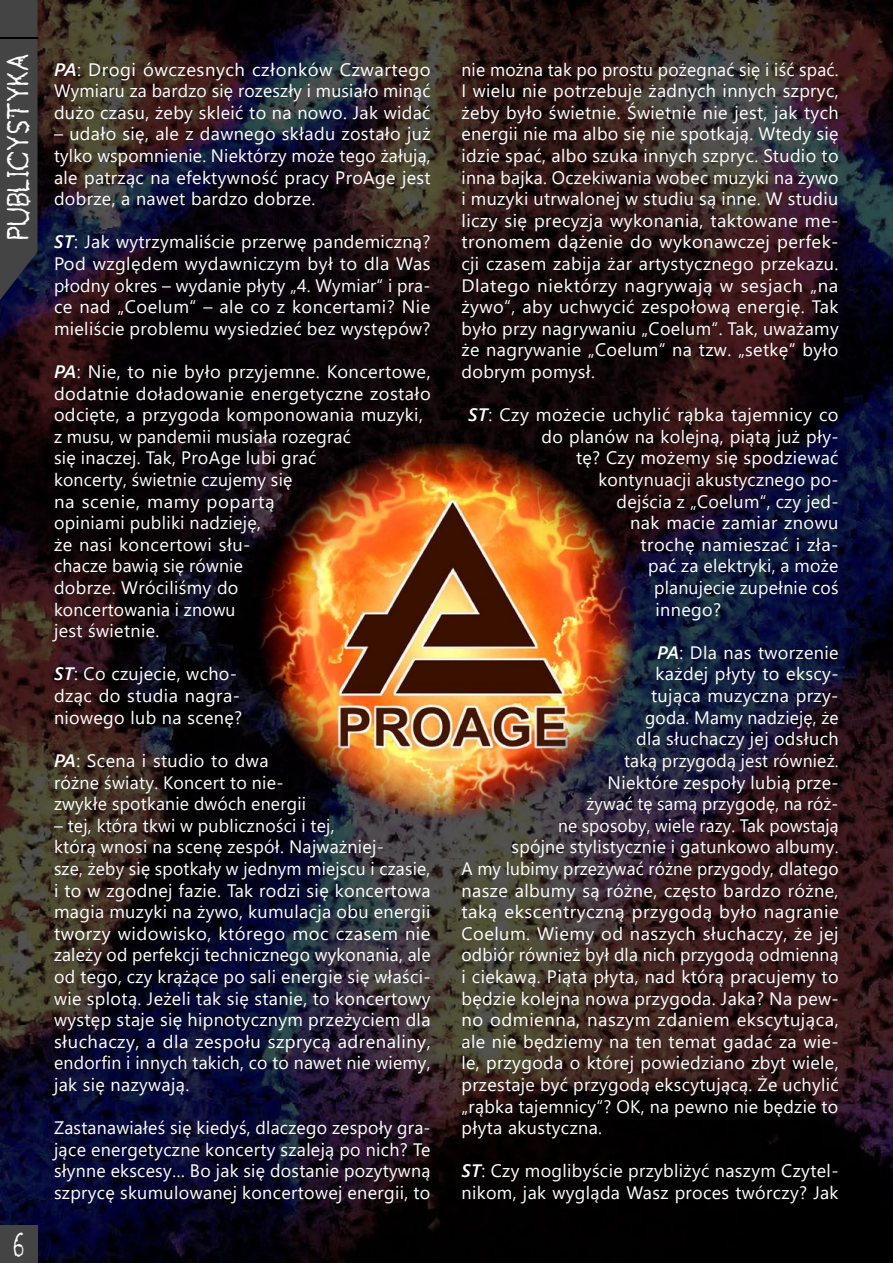
<style>
.page{position:relative;width:893px;height:1263px;background:#fff}
.page>*{position:absolute;margin:0;border:0;box-sizing:border-box;transform-origin:0 0}
.t1{font:28.8px "Bloodgutter 2000";color:#fff;scale:.83 1}
.t2{font:28.5px "Bloodgutter 2000";color:#fff}
.t3{font:18px/21.6px "Segoe UI";letter-spacing:.02em;color:#fff;text-align:justify}
.t4{font:18px "Segoe UI";letter-spacing:.02em;color:#fff;scale:.96 1}
.s1{font-weight:600;font-style:italic}
</style>
<div class="page">
<img style="left:0;top:0;width:893px;height:1263px">
<img style="left:258px;top:443px;width:377px;height:377px">
<svg style="left:0;top:0;width:38px;height:300px;background:#3f3f42"></svg>
<div style="left:0;top:1225px;width:38px;height:38px;background:#444"></div>
<hr style="left:0;top:37px;width:38px;height:1px;background:#000">
<h2 class="t2" style="left:0;top:240px;width:188px;rotate:-90deg">PUBLICYSTYKA</h2>
<h1 class="t1" style="left:13px;top:1227px;width:15px">6</h1>
<p class="t3" style="left:54px;top:57px;width:378px"><span class="s1">PA</span>: Drogi ówczesnych członków Czwartego Wymiaru za bardzo się rozeszły i musiało minąć dużo czasu, żeby skleić to na nowo. Jak widać</p>
<p class="t3" style="left:54px;top:122px;width:378px">– udało się, ale z dawnego składu zostało już tylko wspomnienie. Niektórzy może tego żałują, ale patrząc na efektywność pracy ProAge jest dobrze, a nawet bardzo dobrze.</p>
<p class="t3" style="left:54px;top:230px;width:378px"><span class="s1">ST</span>: Jak wytrzymaliście przerwę pandemiczną?<br>Pod względem wydawniczym był to dla Was płodny okres – wydanie płyty „4. Wymiar“ i pra&shy;ce nad „Coelum“ – ale co z koncertami? Nie mieliście problemu wysiedzieć bez występów?</p>
<p class="t3" style="left:54px;top:359px;width:378px;text-align:left"><span class="s1">PA</span>: Nie, to nie było przyjemne. Koncertowe, dodatnie doładowanie energetyczne zostało odcięte, a przygoda komponowania muzyki, z musu, w pandemii musiała rozegrać<br>się inaczej. Tak, ProAge lubi grać<br>koncerty, świetnie czujemy się<br>na scenie, mamy popartą<br>opiniami publiki nadzieję,<br>że nasi koncertowi słu-<br>chacze bawią się równie<br>dobrze. Wróciliśmy do<br>koncertowania i znowu<br>jest świetnie.</p>
<p class="t3" style="left:54px;top:662px;width:190px;text-align:left"><span class="s1">ST</span>: Co czujecie, wcho&shy;dząc do studia nagra&shy;niowego lub na scenę?</p>
<p class="t3" style="left:54px;top:748px;width:254px;text-align:left"><span class="s1">PA</span>: Scena i studio to dwa różne światy. Koncert to nie&shy;zwykłe spotkanie dwóch energii</p>
<p class="t3" style="left:54px;top:813px;width:378px;text-align:left">– tej, która tkwi w publiczności i tej,<br>którą wnosi na scenę zespół. Najważniej-<br>sze, żeby się spotkały w jednym miejscu i czasie, i to w zgodnej fazie. Tak rodzi się koncertowa magia muzyki na żywo, kumulacja obu energii tworzy widowisko, którego moc czasem nie zależy od perfekcji technicznego wykonania, ale od tego, czy krążące po sali energie się właści&shy;wie splotą. Jeżeli tak się stanie, to koncertowy występ staje się hipnotycznym przeżyciem dla słuchaczy, a dla zespołu szprycą adrenaliny, endorfin i innych takich, co to nawet nie wiemy, jak się nazywają.</p>
<p class="t3" style="left:54px;top:1115px;width:378px">Zastanawiałeś się kiedyś, dlaczego zespoły gra&shy;jące energetyczne koncerty szaleją po nich? Te słynne ekscesy… Bo jak się dostanie pozytywną szprycę skumulowanej koncertowej energii, to</p>
<p class="t3" style="left:461px;top:57px;width:379px">nie można tak po prostu pożegnać się i iść spać.<br>I wielu nie potrzebuje żadnych innych szpryc, żeby było świetnie. Świetnie nie jest, jak tych energii nie ma albo się nie spotkają. Wtedy się idzie spać, albo szuka innych szpryc. Studio to inna bajka. Oczekiwania wobec muzyki na żywo i muzyki utrwalonej w studiu są inne. W studiu liczy się precyzja wykonania, taktowane me&shy;tronomem dążenie do wykonawczej perfek&shy;cji czasem zabija żar artystycznego przekazu.<br>Dlatego niektórzy nagrywają w sesjach „na żywo“, aby uchwycić zespołową energię. Tak było przy nagrywaniu „Coelum“. Tak, uważamy że nagrywanie „Coelum“ na tzw. „setkę“ było dobrym pomysł.</p>
<p class="t3" style="left:468px;top:402px;width:372px"><span class="s1">ST</span>: Czy możecie uchylić rąbka tajemnicy co</p>
<p class="t3" style="left:542px;top:424px;width:299px">do planów na kolejną, piątą już pły-</p>
<p class="t3" style="left:576px;top:446px;width:264px">tę? Czy możemy się spodziewać</p>
<p class="t3" style="left:598px;top:467px;width:242px">kontynuacji akustycznego po-</p>
<p class="t3" style="left:616px;top:489px;width:224px">dejścia z „Coelum“, czy jed-</p>
<p class="t3" style="left:630px;top:510px;width:210px">nak macie zamiar znowu</p>
<p class="t3" style="left:640px;top:532px;width:200px">trochę namieszać i zła-</p>
<p class="t3" style="left:648px;top:554px;width:192px">pać za elektryki, a może</p>
<p class="t3" style="left:654px;top:575px;width:186px">planujecie zupełnie coś</p>
<p class="t3" style="left:656px;top:597px;width:67px">innego?</p>
<p class="t3" style="left:657px;top:640px;width:183px"><span class="s1">PA</span>: Dla nas tworzenie</p>
<p class="t3" style="left:656px;top:662px;width:185px">każdej płyty to ekscy-</p>
<p class="t3" style="left:651px;top:683px;width:189px">tująca muzyczna przy-</p>
<p class="t3" style="left:645px;top:705px;width:195px">goda. Mamy nadzieję, że</p>
<p class="t3" style="left:636px;top:726px;width:204px">dla słuchaczy jej odsłuch</p>
<p class="t3" style="left:624px;top:748px;width:216px">taką przygodą jest również.</p>
<p class="t3" style="left:608px;top:770px;width:233px">Niektóre zespoły lubią prze-</p>
<p class="t4" style="left:586px;top:787px;width:264px">żywać tę samą przygodę, na róż-</p>
<p class="t4" style="left:558px;top:808px;width:294px">ne sposoby, wiele razy. Tak powstają</p>
<p class="t3" style="left:512px;top:834px;width:328px">spójne stylistycznie i gatunkowo albumy.</p>
<p class="t3" style="left:461px;top:856px;width:379px">A my lubimy przeżywać różne przygody, dlatego</p>
<p class="t3" style="left:461px;top:878px;width:379px">nasze albumy są różne, często bardzo różne,</p>
<p class="t3" style="left:461px;top:899px;width:379px">taką ekscentryczną przygodą było nagranie</p>
<p class="t3" style="left:461px;top:921px;width:379px">Coelum. Wiemy od naszych słuchaczy, że jej</p>
<p class="t3" style="left:461px;top:942px;width:379px">odbiór również był dla nich przygodą odmienną</p>
<p class="t3" style="left:461px;top:964px;width:379px">i ciekawą. Piąta płyta, nad którą pracujemy to</p>
<p class="t3" style="left:461px;top:986px;width:379px">będzie kolejna nowa przygoda. Jaka? Na pew-</p>
<p class="t3" style="left:461px;top:1007px;width:379px">no odmienna, naszym zdaniem ekscytująca,</p>
<p class="t3" style="left:461px;top:1029px;width:379px">ale nie będziemy na ten temat gadać za wie-</p>
<p class="t3" style="left:461px;top:1050px;width:379px">le, przygoda o której powiedziano zbyt wiele,</p>
<p class="t3" style="left:461px;top:1072px;width:379px">przestaje być przygodą ekscytującą. Że uchylić</p>
<p class="t3" style="left:461px;top:1094px;width:378px">„rąbka tajemnicy“? OK, na pewno nie będzie to</p>
<p class="t3" style="left:461px;top:1115px;width:142px">płyta akustyczna.</p>
<p class="t3" style="left:461px;top:1158px;width:379px"><span class="s1">ST</span>: Czy moglibyście przybliżyć naszym Czytel&shy;nikom, jak wygląda Wasz proces twórczy? Jak</p>
</div>
